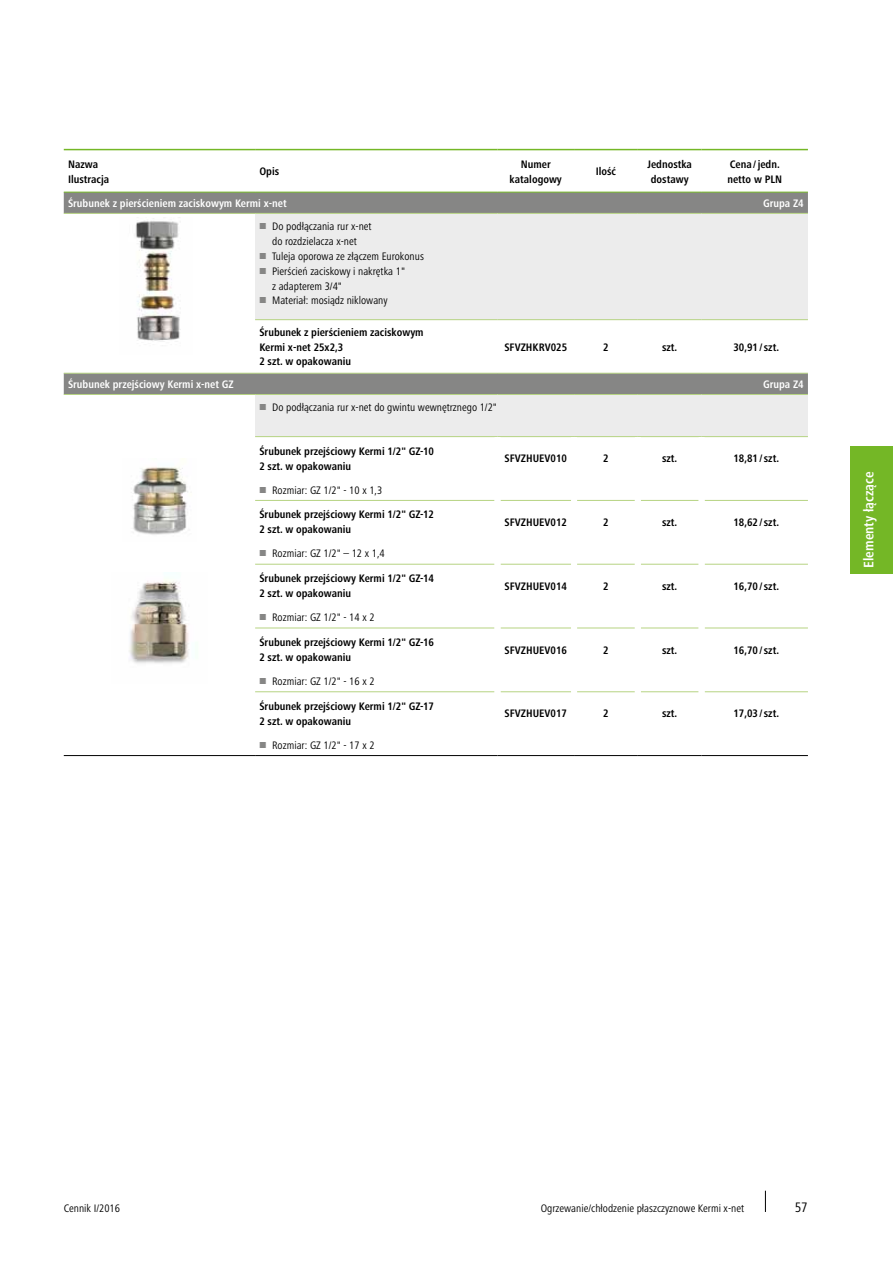
<style>
.page{position:relative;width:893px;height:1263px;background:#fff}
.page>*{position:absolute;margin:0;border:0;box-sizing:border-box;transform-origin:0 0}
.t1{font:700 condensed 14.25px "Frutiger Next LTW1 G";color:#fff}
.t2{font:condensed 14.25px "Frutiger Next LTW1 G";color:#000}
.t3{font:700 condensed 11.25px/14.9px "Frutiger Next LTW1 G";color:#000}
.t4{font:condensed 11.25px/14.9px "Frutiger Next LTW1 G";color:#000}
.t5{font:700 condensed 11.25px "Frutiger Next LTW1 G";color:#fff}
</style>
<div class="page">
<svg style="left:765px;top:1191px;width:1px;height:21px"></svg>
<div style="left:850px;top:446px;width:43px;height:128px;background:#74b726"></div>
<div style="left:64px;top:193px;width:744px;height:20px;background:#868685"></div>
<div style="left:255px;top:213px;width:553px;height:107px;background:#ececec"></div>
<hr style="left:64px;top:192px;width:191px;height:1px;background:#74b726">
<hr style="left:255px;top:192px;width:242px;height:1px;background:#74b726">
<hr style="left:497px;top:192px;width:77px;height:1px;background:#74b726">
<hr style="left:574px;top:192px;width:64px;height:1px;background:#74b726">
<hr style="left:638px;top:192px;width:64px;height:1px;background:#74b726">
<hr style="left:702px;top:192px;width:106px;height:1px;background:#74b726">
<hr style="left:64px;top:213px;width:191px;height:1px;background:#b6d382">
<hr style="left:255px;top:213px;width:242px;height:1px;background:#b6d382">
<hr style="left:497px;top:213px;width:77px;height:1px;background:#b6d382">
<hr style="left:574px;top:213px;width:64px;height:1px;background:#b6d382">
<hr style="left:638px;top:213px;width:64px;height:1px;background:#b6d382">
<hr style="left:702px;top:213px;width:106px;height:1px;background:#b6d382">
<hr style="left:64px;top:149px;width:191px;height:1px;background:#74b726">
<hr style="left:255px;top:149px;width:242px;height:1px;background:#74b726">
<hr style="left:497px;top:149px;width:77px;height:1px;background:#74b726">
<hr style="left:574px;top:149px;width:64px;height:1px;background:#74b726">
<hr style="left:638px;top:149px;width:64px;height:1px;background:#74b726">
<hr style="left:702px;top:149px;width:106px;height:1px;background:#74b726">
<hr style="left:255px;top:319px;width:242px;height:1px;background:#b6d382">
<hr style="left:497px;top:319px;width:77px;height:1px;background:#b6d382">
<hr style="left:574px;top:319px;width:64px;height:1px;background:#b6d382">
<hr style="left:638px;top:319px;width:64px;height:1px;background:#b6d382">
<hr style="left:702px;top:319px;width:106px;height:1px;background:#b6d382">
<img style="left:135px;top:218px;width:46px;height:124px">
<div style="left:64px;top:374px;width:744px;height:20px;background:#868685"></div>
<div style="left:255px;top:394px;width:553px;height:43px;background:#ececec"></div>
<hr style="left:64px;top:755px;width:191px;height:1px;background:#000">
<hr style="left:574px;top:436px;width:64px;height:1px;background:#b6d382">
<hr style="left:638px;top:436px;width:64px;height:1px;background:#b6d382">
<hr style="left:702px;top:436px;width:106px;height:1px;background:#b6d382">
<hr style="left:255px;top:436px;width:242px;height:1px;background:#b6d382">
<hr style="left:497px;top:436px;width:77px;height:1px;background:#b6d382">
<hr style="left:255px;top:564px;width:239px;height:1px;background:#b6d382">
<hr style="left:500px;top:564px;width:71px;height:1px;background:#b6d382">
<hr style="left:577px;top:564px;width:58px;height:1px;background:#b6d382">
<hr style="left:641px;top:564px;width:58px;height:1px;background:#b6d382">
<hr style="left:705px;top:564px;width:103px;height:1px;background:#b6d382">
<hr style="left:255px;top:500px;width:239px;height:1px;background:#b6d382">
<hr style="left:500px;top:500px;width:71px;height:1px;background:#b6d382">
<hr style="left:577px;top:500px;width:58px;height:1px;background:#b6d382">
<hr style="left:641px;top:500px;width:58px;height:1px;background:#b6d382">
<hr style="left:705px;top:500px;width:103px;height:1px;background:#b6d382">
<hr style="left:255px;top:628px;width:239px;height:1px;background:#b6d382">
<hr style="left:500px;top:628px;width:71px;height:1px;background:#b6d382">
<hr style="left:577px;top:628px;width:58px;height:1px;background:#b6d382">
<hr style="left:641px;top:628px;width:58px;height:1px;background:#b6d382">
<hr style="left:705px;top:628px;width:103px;height:1px;background:#b6d382">
<hr style="left:255px;top:691px;width:239px;height:1px;background:#b6d382">
<hr style="left:500px;top:691px;width:71px;height:1px;background:#b6d382">
<hr style="left:577px;top:691px;width:58px;height:1px;background:#b6d382">
<hr style="left:641px;top:691px;width:58px;height:1px;background:#b6d382">
<hr style="left:705px;top:691px;width:103px;height:1px;background:#b6d382">
<hr style="left:255px;top:755px;width:242px;height:1px;background:#000">
<hr style="left:497px;top:755px;width:77px;height:1px;background:#000">
<hr style="left:574px;top:755px;width:64px;height:1px;background:#000">
<hr style="left:638px;top:755px;width:64px;height:1px;background:#000">
<hr style="left:702px;top:755px;width:106px;height:1px;background:#000">
<hr style="left:64px;top:373px;width:191px;height:1px;background:#b6d382">
<hr style="left:255px;top:373px;width:242px;height:1px;background:#b6d382">
<hr style="left:497px;top:373px;width:77px;height:1px;background:#b6d382">
<hr style="left:574px;top:373px;width:64px;height:1px;background:#b6d382">
<hr style="left:638px;top:373px;width:64px;height:1px;background:#b6d382">
<hr style="left:702px;top:373px;width:106px;height:1px;background:#b6d382">
<hr style="left:64px;top:394px;width:191px;height:1px;background:#b6d382">
<hr style="left:255px;top:394px;width:242px;height:1px;background:#b6d382">
<hr style="left:497px;top:394px;width:77px;height:1px;background:#b6d382">
<hr style="left:574px;top:394px;width:64px;height:1px;background:#b6d382">
<hr style="left:638px;top:394px;width:64px;height:1px;background:#b6d382">
<hr style="left:702px;top:394px;width:106px;height:1px;background:#b6d382">
<img style="left:133px;top:467px;width:55px;height:68px">
<img style="left:129px;top:580px;width:60px;height:84px">
<p class="t3" style="left:68px;top:157px;width:43px">Nazwa<br>Ilustracja</p>
<p class="t3" style="left:259px;top:164px;width:21px">Opis</p>
<p class="t3" style="left:510px;top:157px;width:54px;text-align:center">Numer katalogowy</p>
<p class="t3" style="left:596px;top:164px;width:22px">Ilość</p>
<p class="t3" style="left:647px;top:157px;width:46px;text-align:center">Jednostka dostawy</p>
<p class="t3" style="left:727px;top:157px;width:56px">Cena /jedn. netto w PLN</p>
<p class="t5" style="left:68px;top:197px;width:220px">Śrubunek z pierścieniem zaciskowym Kermi x-net</p>
<p class="t5" style="left:763px;top:197px;width:42px">Grupa Z4</p>
<p class="t4" style="left:272px;top:219px;width:153px">Do podłączania rur x-net<br>do rozdzielacza x-net<br>Tuleja oporowa ze złączem Eurokonus<br>Pierścień zaciskowy i nakrętka 1"<br>z adapterem 3/4"<br>Materiał: mosiądz niklowany</p>
<p class="t3" style="left:259px;top:324px;width:166px">Śrubunek z pierścieniem zaciskowym<br>Kermi x-net 25x2,3<br>2 szt. w opakowaniu</p>
<p class="t3" style="left:504px;top:339px;width:64px">SFVZHKRV025</p>
<p class="t3" style="left:603px;top:339px;width:7px">2</p>
<p class="t3" style="left:662px;top:339px;width:17px">szt.</p>
<p class="t3" style="left:733px;top:339px;width:47px">30,91 /szt.</p>
<p class="t5" style="left:68px;top:378px;width:167px">Śrubunek przejściowy Kermi x-net GZ</p>
<p class="t5" style="left:763px;top:378px;width:42px">Grupa Z4</p>
<p class="t4" style="left:272px;top:400px;width:226px">Do podłączania rur x-net do gwintu wewnętrznego 1/2"</p>
<p class="t3" style="left:259px;top:443px;width:176px">Śrubunek przejściowy Kermi 1/2" GZ-10<br>2 szt. w opakowaniu</p>
<p class="t3" style="left:505px;top:451px;width:64px">SFVZHUEV010</p>
<p class="t3" style="left:603px;top:451px;width:7px">2</p>
<p class="t3" style="left:662px;top:451px;width:17px">szt.</p>
<p class="t3" style="left:733px;top:451px;width:47px">18,81 /szt.</p>
<p class="t4" style="left:272px;top:482px;width:112px">Rozmiar: GZ 1/2" - 10 x 1,3</p>
<p class="t3" style="left:259px;top:507px;width:176px">Śrubunek przejściowy Kermi 1/2" GZ-12<br>2 szt. w opakowaniu</p>
<p class="t3" style="left:505px;top:515px;width:64px">SFVZHUEV012</p>
<p class="t3" style="left:603px;top:515px;width:7px">2</p>
<p class="t3" style="left:662px;top:515px;width:17px">szt.</p>
<p class="t3" style="left:733px;top:515px;width:47px">18,62 /szt.</p>
<p class="t4" style="left:272px;top:546px;width:114px">Rozmiar: GZ 1/2" – 12 x 1,4</p>
<p class="t3" style="left:259px;top:571px;width:176px">Śrubunek przejściowy Kermi 1/2" GZ-14<br>2 szt. w opakowaniu</p>
<p class="t3" style="left:505px;top:578px;width:64px">SFVZHUEV014</p>
<p class="t3" style="left:603px;top:578px;width:7px">2</p>
<p class="t3" style="left:662px;top:578px;width:17px">szt.</p>
<p class="t3" style="left:733px;top:578px;width:47px">16,70 /szt.</p>
<p class="t4" style="left:272px;top:610px;width:104px">Rozmiar: GZ 1/2" - 14 x 2</p>
<p class="t3" style="left:259px;top:635px;width:176px">Śrubunek przejściowy Kermi 1/2" GZ-16<br>2 szt. w opakowaniu</p>
<p class="t3" style="left:505px;top:642px;width:64px">SFVZHUEV016</p>
<p class="t3" style="left:603px;top:642px;width:7px">2</p>
<p class="t3" style="left:662px;top:642px;width:17px">szt.</p>
<p class="t3" style="left:733px;top:642px;width:47px">16,70 /szt.</p>
<p class="t4" style="left:272px;top:674px;width:104px">Rozmiar: GZ 1/2" - 16 x 2</p>
<p class="t3" style="left:259px;top:699px;width:176px">Śrubunek przejściowy Kermi 1/2" GZ-17<br>2 szt. w opakowaniu</p>
<p class="t3" style="left:505px;top:706px;width:64px">SFVZHUEV017</p>
<p class="t3" style="left:603px;top:706px;width:7px">2</p>
<p class="t3" style="left:662px;top:706px;width:17px">szt.</p>
<p class="t3" style="left:733px;top:706px;width:47px">17,03 /szt.</p>
<p class="t4" style="left:272px;top:738px;width:104px">Rozmiar: GZ 1/2" - 17 x 2</p>
<p class="t1" style="left:861px;top:568px;width:98px;rotate:-90deg">Elementy łączące</p>
<p class="t1" style="left:861px;top:518px;width:28px;rotate:-90deg">skła-</p>
<p class="t4" style="left:64px;top:1201px;width:58px">Cennik I/2016</p>
<p class="t4" style="left:541px;top:1201px;width:205px">Ogrzewanie/chłodzenie płaszczyznowe Kermi x-net</p>
<p class="t2" style="left:795px;top:1199px;width:15px">57</p>
</div>
